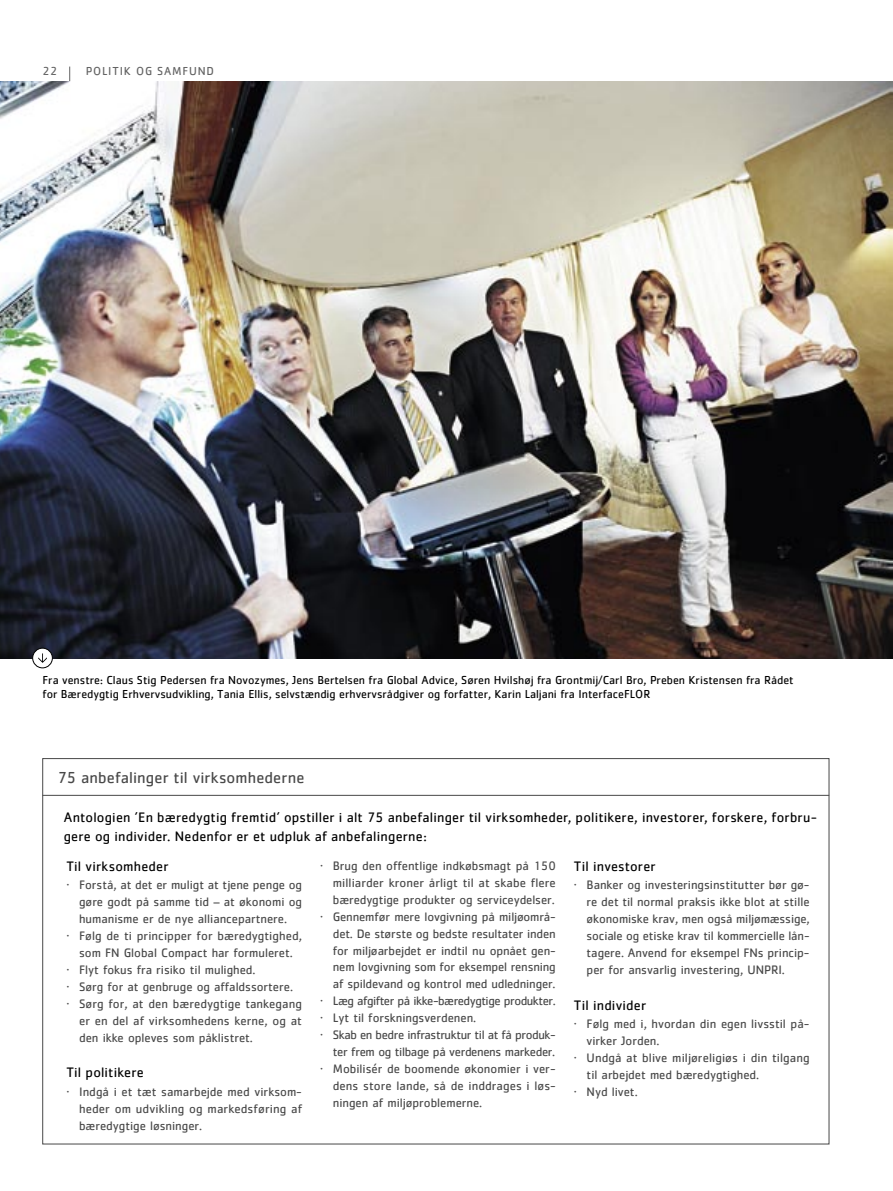
<style>
.page{position:relative;width:893px;height:1191px;background:#fff}
.page>*{position:absolute;margin:0;border:0;box-sizing:border-box;transform-origin:0 0}
.t1{font:16.5px "Cachet";letter-spacing:.005em;color:#484848}
.t2{font:14.25px/18.5px "Cachet";letter-spacing:.015em;color:#000}
.t3{font:12.75px/17px "Cachet";letter-spacing:-.005em;color:#484848;text-align:justify}
.t4{font:12.75px "Cachet";letter-spacing:-.03em;color:#484848}
.t5{font:12.75px "Cachet";letter-spacing:-.04em;color:#484848}
.t6{font:12px/13.5px "Cachet";color:#000}
.t7{font:12px "Cachet";letter-spacing:.07em;color:#636363}
</style>
<div class="page">
<hr style="left:0;top:81px;width:893px;height:1px;background:#636363">
<svg style="left:69px;top:67px;width:1px;height:15px"></svg>
<hr style="left:43px;top:795px;width:786px;height:1px;background:#484848">
<img style="left:0;top:82px;width:893px;height:576px">
<div style="left:33px;top:648px;width:19px;height:20px;background:#fff;border-radius:50%"></div>
<div style="left:32px;top:648px;width:21px;height:20px;border:1px solid #000;border-radius:50%"></div>
<svg style="left:38px;top:653px;width:9px;height:10px"></svg>
<p class="t7" style="left:43px;top:64px;width:16px">22</p>
<p class="t7" style="left:86px;top:64px;width:130px">POLITIK OG SAMFUND</p>
<p class="t6" style="left:43px;top:673px;width:753px">Fra venstre: Claus Stig Pedersen fra Novozymes, Jens Bertelsen fra Global Advice, Søren Hvilshøj fra Grontmij/Carl Bro, Preben Kristensen fra Rådet for Bæredygtig Erhvervsudvikling, Tania Ellis, selvstændig erhvervsrådgiver og forfatter, Karin Laljani fra InterfaceFLOR</p>
<p class="t1" style="left:57px;top:768px;width:249px">75 anbefalinger til virksomhederne</p>
<p class="t2" style="left:64px;top:808px;width:755px">Antologien ’En bæredygtig fremtid’ opstiller i alt 75 anbefalinger til virksomheder, politikere, investorer, forskere, forbru&shy;gere og individer. Nedenfor er et udpluk af anbefalingerne:</p>
<p class="t2" style="left:66px;top:856px;width:104px">Til virksomheder</p>
<p class="t3" style="left:66px;top:876px;width:237px">· Forstå, at det er muligt at tjene penge og</p>
<p class="t3" style="left:79px;top:893px;width:224px">gøre godt på samme tid – at økonomi og</p>
<p class="t3" style="left:79px;top:910px;width:210px">humanisme er de nye alliancepartnere.</p>
<p class="t3" style="left:66px;top:927px;width:237px">· Følg de ti principper for bæredygtighed,</p>
<p class="t3" style="left:79px;top:944px;width:215px">som FN Global Compact har formuleret.</p>
<p class="t3" style="left:66px;top:961px;width:191px">· Flyt fokus fra risiko til mulighed.</p>
<p class="t3" style="left:66px;top:978px;width:228px">· Sørg for at genbruge og affaldssortere.</p>
<p class="t3" style="left:66px;top:995px;width:237px">· Sørg for, at den bæredygtige tankegang</p>
<p class="t3" style="left:79px;top:1012px;width:224px">er en del af virksomhedens kerne, og at</p>
<p class="t3" style="left:79px;top:1029px;width:175px">den ikke opleves som påklistret.</p>
<p class="t2" style="left:66px;top:1063px;width:79px">Til politikere</p>
<p class="t3" style="left:79px;top:1082px;width:225px;text-indent:-13px">· Indgå i et tæt samarbejde med virksom&shy;heder om udvikling og markedsføring af bæredygtige løsninger.</p>
<p class="t3" style="left:320px;top:856px;width:237px">· Brug den offentlige indkøbsmagt på 150</p>
<p class="t3" style="left:333px;top:873px;width:224px">milliarder kroner årligt til at skabe flere</p>
<p class="t3" style="left:333px;top:890px;width:223px">bæredygtige produkter og serviceydelser.</p>
<p class="t3" style="left:320px;top:907px;width:237px">· Gennemfør mere lovgivning på miljøområ-</p>
<p class="t3" style="left:333px;top:924px;width:224px">det. De største og bedste resultater inden</p>
<p class="t3" style="left:333px;top:941px;width:224px">for miljøarbejdet er indtil nu opnået gen-</p>
<p class="t3" style="left:333px;top:958px;width:224px">nem lovgivning som for eksempel rensning</p>
<p class="t3" style="left:333px;top:975px;width:224px">af spildevand og kontrol med udledninger.</p>
<p class="t5" style="left:320px;top:993px;width:237px">· Læg afgifter på ikke-bæredygtige produkter.</p>
<p class="t3" style="left:320px;top:1009px;width:158px">· Lyt til forskningsverdenen.</p>
<p class="t4" style="left:320px;top:1027px;width:237px">· Skab en bedre infrastruktur til at få produk-</p>
<p class="t4" style="left:333px;top:1044px;width:224px">ter frem og tilbage på verdenens markeder.</p>
<p class="t3" style="left:320px;top:1060px;width:237px">· Mobilisér de boomende økonomier i ver-</p>
<p class="t3" style="left:333px;top:1077px;width:224px">dens store lande, så de inddrages i løs-</p>
<p class="t3" style="left:333px;top:1094px;width:151px">ningen af miljøproblemerne.</p>
<p class="t2" style="left:574px;top:856px;width:83px">Til investorer</p>
<p class="t3" style="left:587px;top:876px;width:225px;text-indent:-13px">· Banker og investeringsinstitutter bør gø&shy;re det til normal praksis ikke blot at stille økonomiske krav, men også miljømæssige, sociale og etiske krav til kommercielle lån&shy;tagere. Anvend for eksempel FNs princip&shy;per for ansvarlig investering, UNPRI.</p>
<p class="t2" style="left:574px;top:995px;width:74px">Til individer</p>
<p class="t3" style="left:574px;top:1015px;width:237px">· Følg med i, hvordan din egen livsstil på-</p>
<p class="t3" style="left:587px;top:1032px;width:74px">virker Jorden.</p>
<p class="t3" style="left:574px;top:1049px;width:237px">· Undgå at blive miljøreligiøs i din tilgang</p>
<p class="t3" style="left:587px;top:1066px;width:174px">til arbejdet med bæredygtighed.</p>
<p class="t3" style="left:574px;top:1082px;width:65px">· Nyd livet.</p>
</div>
